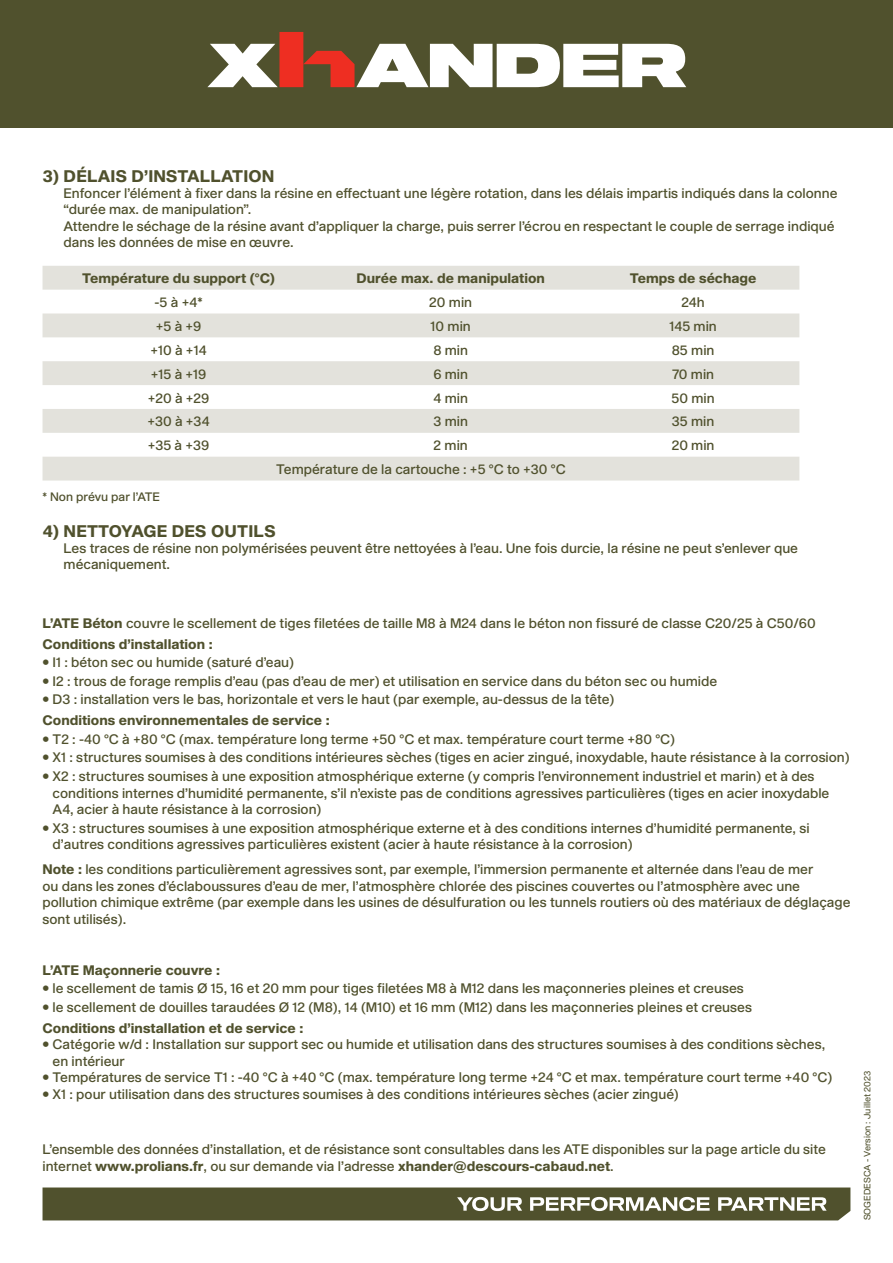
<style>
.page{position:relative;width:893px;height:1263px;background:#fff}
.page>*{position:absolute;margin:0;border:0;box-sizing:border-box;transform-origin:0 0}
.t1{font:800 16.5px "Shapiro 75";letter-spacing:.01em;color:#50512d}
.t2{font:13.5px/16.5px "Shapiro 55 Middle";color:#50512d}
.t3{font:800 13.5px "Shapiro 75";color:#50512d}
.t4{font:12px "Shapiro 55 Middle";color:#50512d}
.t5{font:9px "Shapiro 45 Welter";color:#50512d}
.s1{font-family:"Shapiro 75";font-weight:800}
.s2{font-family:"Shapiro 55 Middle";font-weight:400}
</style>
<div class="page">
<svg style="left:43px;top:1187px;width:807px;height:33px;background:#636444"></svg>
<div style="left:0;top:0;width:893px;height:128px;background:#50512d"></div>
<svg style="left:207px;top:32px;width:479px;height:55px"></svg>
<svg style="left:43px;top:266px;width:756px;height:214px;fill:#e3e2dc"></svg>
<p class="t1" style="left:43px;top:164px;width:233px">3) DÉLAIS D’INSTALLATION</p>
<p class="t2" style="left:64px;top:186px;width:775px">Enfoncer ’l élément à fixer dans la résine en effectuant une légère rotation, dans les délais impartis indiqués dans la colonne “durée max. de manipulation .“<br>Attendre le séchage de la résine avant d’appliquer la charge, puis serrer ’l écrou en respectant le couple de serrage indiqué dans les données de mise en œuvre.</p>
<p class="t3" style="left:82px;top:269px;width:194px">Température du support ( C° )</p>
<p class="t3" style="left:356px;top:269px;width:190px">Durée max. de manipulation</p>
<p class="t3" style="left:630px;top:269px;width:128px">Temps de séchage</p>
<p class="t2" style="left:155px;top:295px;width:50px">-5 à +4*</p>
<p class="t2" style="left:429px;top:295px;width:44px">20 min</p>
<p class="t2" style="left:681px;top:295px;width:25px">24h</p>
<p class="t2" style="left:156px;top:318px;width:47px">+5à+9</p>
<p class="t2" style="left:431px;top:318px;width:42px">10 min</p>
<p class="t2" style="left:669px;top:318px;width:49px">145 min</p>
<p class="t2" style="left:150px;top:342px;width:58px">+10 à +14</p>
<p class="t2" style="left:433px;top:342px;width:36px">8 min</p>
<p class="t2" style="left:672px;top:342px;width:44px">85 min</p>
<p class="t2" style="left:151px;top:366px;width:57px">+15 à +19</p>
<p class="t2" style="left:433px;top:366px;width:36px">6 min</p>
<p class="t2" style="left:672px;top:366px;width:44px">70 min</p>
<p class="t2" style="left:148px;top:390px;width:63px">+20 à +29</p>
<p class="t2" style="left:433px;top:390px;width:36px">4 min</p>
<p class="t2" style="left:671px;top:390px;width:45px">50 min</p>
<p class="t2" style="left:147px;top:414px;width:64px">+30 à +34</p>
<p class="t2" style="left:433px;top:414px;width:36px">3 min</p>
<p class="t2" style="left:672px;top:414px;width:44px">35 min</p>
<p class="t2" style="left:148px;top:438px;width:63px">+35 à +39</p>
<p class="t2" style="left:434px;top:438px;width:36px">2 min</p>
<p class="t2" style="left:672px;top:438px;width:44px">20 min</p>
<p class="t2" style="left:276px;top:462px;width:291px">Température de la cartouche : +5 C° to +30 C°</p>
<p class="t4" style="left:43px;top:488px;width:119px">* Non prévu par ’l ATE</p>
<p class="t1" style="left:43px;top:519px;width:234px">4) NETTOYAGE DES OUTILS</p>
<p class="t2" style="left:64px;top:541px;width:736px">Les traces de résine non polymérisées peuvent être nettoyées ’là eau. Une fois durcie la, résine ne peut ’senlever que mécaniquement.</p>
<p class="t2" style="left:43px;top:615px;width:775px"><span class="s1">’LATE Béton</span> couvre le scellement de tiges filetées de taille M8 Mà 24 dans le béton non fissuré de classe C20/25 Cà 50/60</p>
<p class="t3" style="left:43px;top:634px;width:172px">Conditions d’installation :</p>
<p class="t2" style="left:43px;top:655px;width:253px">• :1I béton sec ou humide (saturé d’eau(</p>
<p class="t2" style="left:43px;top:673px;width:676px">• :2I trous de forage remplis d’eau (pas d’eau de mer) et utilisation en service dans du béton sec ou humide</p>
<p class="t2" style="left:43px;top:692px;width:573px">• D :3 installation vers le bas, horizontale et vers le haut (par exemple, au-dessus de la tête(</p>
<p class="t3" style="left:43px;top:711px;width:289px">Conditions environnementales de service :</p>
<p class="t2" style="left:43px;top:731px;width:634px">• T :2 -40 C° à +80 C° (max. température long terme +50 C° et max. température court terme +80 C° (</p>
<p class="t2" style="left:43px;top:750px;width:809px">• X :1 structures soumises à des conditions intérieures sèches (tiges en acier zingué, inoxydable, haute résistance laà corrosion(</p>
<p class="t2" style="left:53px;top:768px;width:778px;text-indent:-10px">• X :2 structures soumises à une exposition atmosphérique externe (y compris ’l environnement industriel et marin) et à des conditions internes d’humidité permanente ’ni l’s, existe pas de conditions agressives particulières (tiges en acier inoxydable<br>A4, acier à haute résistance laà corrosion(</p>
<p class="t2" style="left:53px;top:820px;width:758px;text-indent:-10px">• X :3 structures soumises à une exposition atmosphérique externe et à des conditions internes d’humidité permanente, si d’autres conditions agressives particulières existent (acier à haute résistance laà corrosion(</p>
<p class="t2" style="left:43px;top:862px;width:809px"><span class="s1">Note :</span> les conditions particulièrement agressives sont, par exemple ’l, immersion permanente et alternée dans ’l eau de mer<br>ou dans les zones d’éclaboussures d’eau de mer ’l, atmosphère chlorée des piscines couvertes ou ’l atmosphère avec une pollution chimique extrême (par exemple dans les usines de désulfuration ou les tunnels routiers où des matériaux de déglaçage sont utilisés .(</p>
<p class="t3" style="left:43px;top:960px;width:179px">’LATE Maçonnerie couvre :</p>
<p class="t2" style="left:43px;top:981px;width:703px">• le scellement de tamis Ø 15, 16 et 20 mm pour tiges filetées M8 Mà 12 dans les maçonneries pleines et creuses</p>
<p class="t2" style="left:43px;top:999px;width:711px">• le scellement de douilles taraudées Ø 12 (M , )8 14 (M10) et 16 mm (M12) dans les maçonneries pleines et creuses</p>
<p class="t3" style="left:43px;top:1018px;width:262px">Conditions d’installation et de service :</p>
<p class="t2" style="left:53px;top:1036px;width:774px;text-indent:-10px">• Catégorie w d/ : Installation sur support sec ou humide et utilisation dans des structures soumises à des conditions sèches, en intérieur</p>
<p class="t2" style="left:43px;top:1069px;width:791px">• Températures de service T :1 -40 C° à +40 C° (max. température long terme +24 C° et max. température court terme +40 C° (</p>
<p class="t2" style="left:43px;top:1086px;width:638px">• X :1 pour utilisation dans des structures soumises à des conditions intérieures sèches (acier zingué(</p>
<p class="t2" style="left:43px;top:1141px;width:785px">’Lensemble des données d’installation, et de résistance sont consultables dans les ATE disponibles sur la page article du site</p>
<p class="t3" style="left:43px;top:1156px;width:573px"><span class="s2">internet</span> www.prolians.fr<span class="s2">, ou sur demande via ’l adresse</span> xhander@descours-cabaud.net<span class="s2">.</span></p>
<p class="t5" style="left:861px;top:1220px;width:151px;rotate:-90deg">SOGEDESCA - Version : Juillet 2023</p>
</div>
